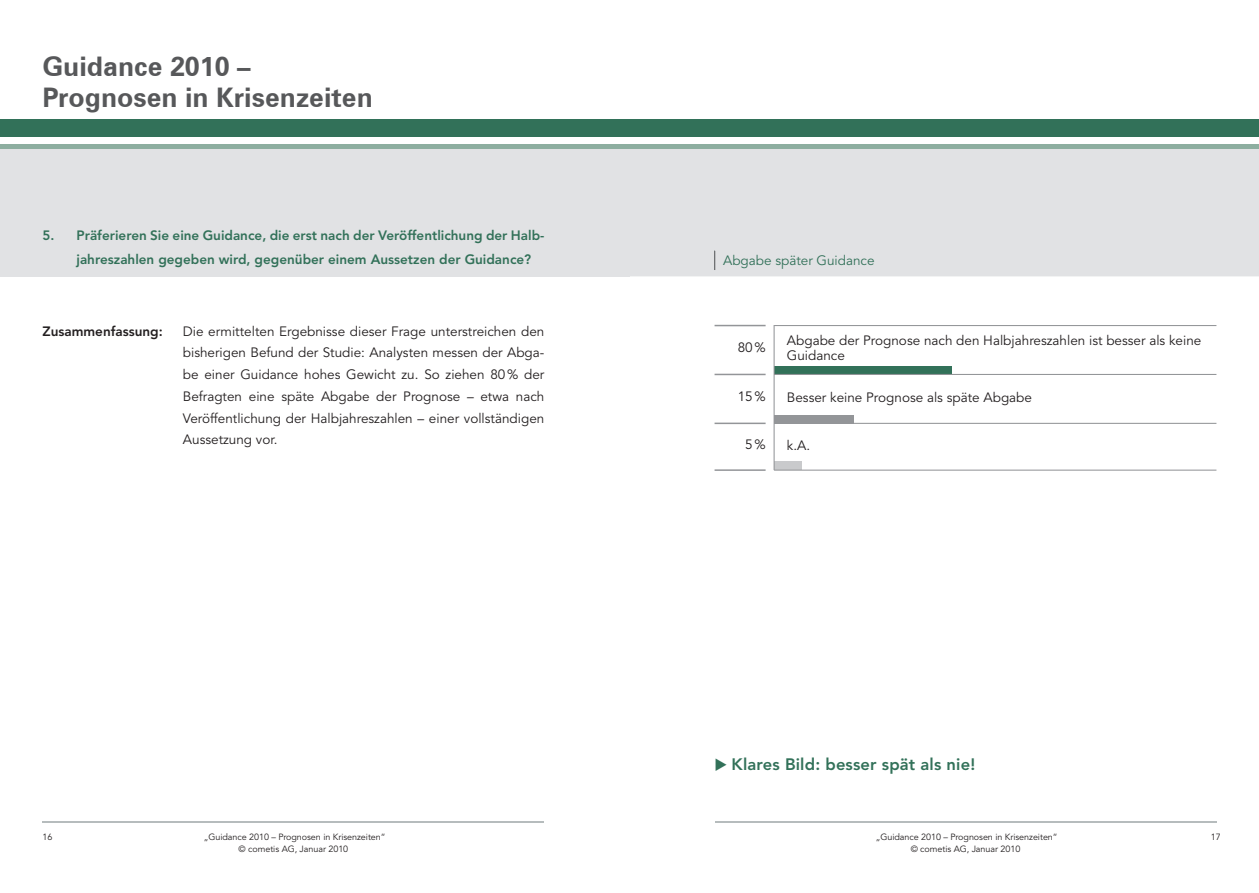
<style>
.page{position:relative;width:1259px;height:893px;background:#fff}
.page>*{position:absolute;margin:0;border:0;box-sizing:border-box;transform-origin:0 0}
.t1{font:700 27px/31.5px "Zurich BT";color:#57585a}
.t2{font:800 16.5px "Avenir LT Std";letter-spacing:.01em;color:#327159}
.t3{font:13.5px/21.8px "Avenir LT Std";color:#231f20}
.t4{font:800 13.5px/24px "Avenir LT Std";color:#327159}
.t5{font:13.5px "Avenir LT Std";color:#327159}
.t6{font:800 13.5px "Avenir LT Std";color:#231f20}
.t7{font:9px/12px "Avenir LT Std";letter-spacing:-.005em;color:#231f20;text-align:center}
</style>
<div class="page">
<hr style="left:43px;top:821px;width:501px;height:1px;background:#b6bcbd">
<div style="left:0;top:149px;width:629px;height:127px;background:#e1e2e4"></div>
<div style="left:0;top:119px;width:629px;height:17px;background:#327159"></div>
<hr style="left:0;top:145px;width:629px;height:4px;background:#8daea0">
<hr style="left:714px;top:821px;width:502px;height:1px;background:#b6bcbd">
<div style="left:629px;top:149px;width:630px;height:127px;background:#e1e2e4"></div>
<div style="left:629px;top:119px;width:630px;height:17px;background:#327159"></div>
<hr style="left:629px;top:145px;width:630px;height:4px;background:#8daea0">
<div style="left:774px;top:462px;width:27px;height:8px;background:#c9cacc"></div>
<hr style="left:714px;top:469px;width:51px;height:2px;background:#939598">
<hr style="left:774px;top:470px;width:442px;height:1px;background:#939598">
<div style="left:774px;top:415px;width:79px;height:8px;background:#939598"></div>
<hr style="left:714px;top:423px;width:51px;height:1px;background:#939598">
<hr style="left:774px;top:423px;width:442px;height:1px;background:#939598">
<hr style="left:714px;top:374px;width:51px;height:1px;background:#939598">
<div style="left:774px;top:366px;width:178px;height:8px;background:#327159"></div>
<hr style="left:714px;top:325px;width:51px;height:1px;background:#939598">
<hr style="left:774px;top:325px;width:442px;height:1px;background:#939598">
<hr style="left:774px;top:374px;width:442px;height:1px;background:#939598">
<hr style="left:773px;top:325px;width:1px;height:145px;background:#939598">
<svg style="left:714px;top:251px;width:1px;height:19px"></svg>
<h1 class="t1" style="left:43px;top:50px;width:332px">Guidance 2010 –<br>Prognosen in Krisenzeiten</h1>
<p class="t4" style="left:77px;top:224px;width:469px;text-indent:-34px">5. Präferieren Sie eine Guidance, die erst nach der Veröffentlichung der Halb&shy;jahreszahlen gegeben wird, gegenüber einem Aussetzen der Guidance?</p>
<p class="t6" style="left:43px;top:323px;width:122px">Zusammenfassung:</p>
<p class="t3" style="left:183px;top:320px;width:363px;text-align:justify">Die ermittelten Ergebnisse dieser Frage unterstreichen den bisherigen Befund der Studie: Analysten messen der Abga&shy;be einer Guidance hohes Gewicht zu. So ziehen 80 % der Befragten eine späte Abgabe der Prognose – etwa nach Veröffentlichung der Halbjahreszahlen – einer vollständigen Aussetzung vor.</p>
<p class="t5" style="left:723px;top:253px;width:153px">Abgabe später Guidance</p>
<p class="t3" style="left:737px;top:336px;width:29px">80 %</p>
<p class="t3" style="left:737px;top:386px;width:29px">15 %</p>
<p class="t3" style="left:745px;top:434px;width:22px">5 %</p>
<p class="t3" style="left:787px;top:333px;width:416px;line-height:15px">Abgabe der Prognose nach den Halbjahreszahlen ist besser als keine<br>Guidance</p>
<p class="t3" style="left:787px;top:387px;width:247px">Besser keine Prognose als späte Abgabe</p>
<p class="t3" style="left:787px;top:435px;width:25px">k.A.</p>
<p class="t2" style="left:714px;top:754px;width:262px">◆ Klares Bild: besser spät als nie!</p>
<p class="t7" style="left:43px;top:831px;width:12px">16</p>
<p class="t7" style="left:876px;top:831px;width:183px">„Guidance 2010 – Prognosen in Krisenzeiten“</p>
<p class="t7" style="left:1210px;top:831px;width:12px">17</p>
<p class="t7" style="left:910px;top:843px;width:111px">© cometis AG, Januar 2010</p>
<p class="t7" style="left:204px;top:831px;width:183px">„Guidance 2010 – Prognosen in Krisenzeiten“ © cometis AG, Januar 2010</p>
</div>
